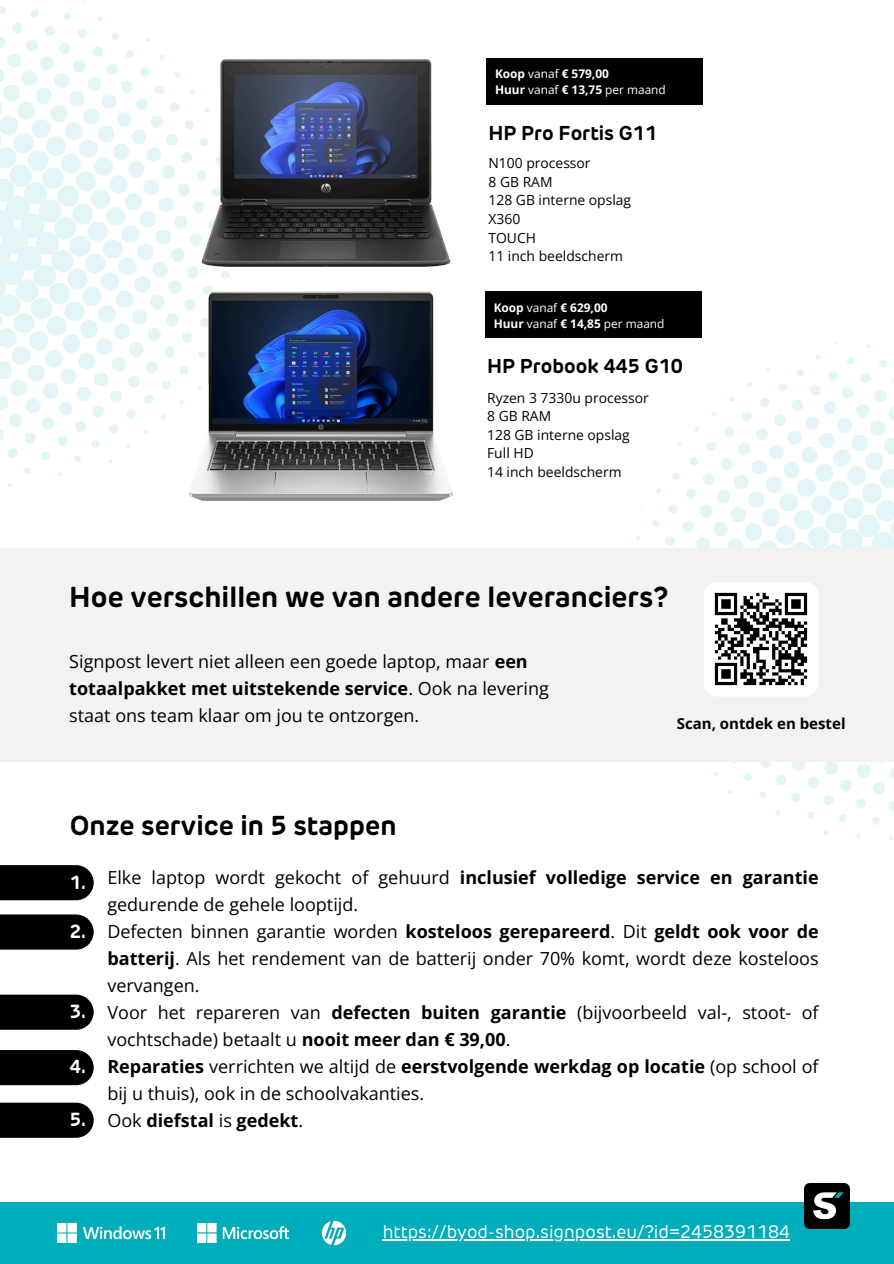
<style>
.page{position:relative;width:894px;height:1264px;background:#fff}
.page>*{position:absolute;margin:0;border:0;box-sizing:border-box;transform-origin:0 0}
.t1{font:700 28.5px "Rubrik Edge New";color:#000}
.t2{font:700 27px "Rubrik Edge New";color:#000}
.t3{font:700 19.8px "Rubrik Edge New";color:#000}
.t4{font:700 18.75px "Rubrik Edge New";color:#fff}
.t5{font:18px/27px "Open Sans";color:#000}
.t6{font:18px "Rubrik Edge New";color:#fff}
.t7{font:700 15px "Open Sans";color:#000}
.t8{font:13.95px/18.5px "Open Sans";color:#000}
.t9{font:11.85px "Open Sans";color:#fff}
.t10{font:700 11.85px "Open Sans";color:#fff}
.s1{font-weight:400}
.s2{font-weight:700}
</style>
<div class="page">
<img style="left:0;top:0;width:357px;height:501px">
<img style="left:635px;top:291px;width:258px;height:549px">
<img style="left:181px;top:291px;width:272px;height:209px">
<div style="left:0;top:1201px;width:893px;height:62px;background:#00adba"></div>
<img style="left:804px;top:1183px;width:45px;height:45px">
<img style="left:57px;top:1223px;width:107px;height:19px">
<img style="left:197px;top:1223px;width:91px;height:19px">
<img style="left:321px;top:1220px;width:25px;height:26px">
<div style="left:0;top:865px;width:94px;height:35px;background:#000"></div>
<div style="left:0;top:914px;width:94px;height:35px;background:#000"></div>
<div style="left:0;top:994px;width:94px;height:35px;background:#000"></div>
<div style="left:0;top:1050px;width:94px;height:35px;background:#000"></div>
<div style="left:0;top:1102px;width:94px;height:35px;background:#000"></div>
<div style="left:486px;top:58px;width:216px;height:46px;background:#000"></div>
<div style="left:485px;top:291px;width:216px;height:47px;background:#000"></div>
<div style="left:0;top:548px;width:893px;height:214px;background:#f2f2f2"></div>
<div style="left:704px;top:582px;width:114px;height:114px;background:#fff"></div>
<img style="left:188px;top:60px;width:263px;height:207px">
<img style="left:708px;top:587px;width:105px;height:104px">
<hr style="left:382px;top:1239px;width:407px;height:1px;background:#fff">
<h2 class="t10" style="left:495px;top:65px;width:115px">Koop <span class="s1">vanaf</span> € 579,00</h2>
<h2 class="t9" style="left:495px;top:81px;width:172px"><span class="s2">Huur</span> vanaf <span class="s2">€ 13,75</span> per maand</h2>
<p class="t3" style="left:488px;top:120px;width:170px">HP Pro Fortis G11</p>
<p class="t8" style="left:488px;top:154px;width:144px">N100 processor<br>8 GB RAM<br>128 GB interne opslag<br>X360<br>TOUCH</p>
<p class="t8" style="left:488px;top:246px;width:136px">11 inch beeldscherm</p>
<h2 class="t10" style="left:493px;top:299px;width:115px">Koop <span class="s1">vanaf</span> € 629,00</h2>
<h2 class="t9" style="left:493px;top:315px;width:172px"><span class="s2">Huur</span> vanaf <span class="s2">€ 14,85</span> per maand</h2>
<p class="t3" style="left:487px;top:353px;width:197px">HP Probook 445 G10</p>
<h2 class="t8" style="left:487px;top:388px;width:163px">Ryzen 3 7330u processor<br>8 GB RAM<br>128 GB interne opslag<br>Full HD<br>14 inch beeldscherm</h2>
<h5 class="t1" style="left:69px;top:579px;width:600px">Hoe verschillen we van andere leveranciers?</h5>
<p class="t5" style="left:69px;top:647px;width:481px">Signpost levert niet alleen een goede laptop, maar <span class="s2">een totaalpakket met uitstekende service</span>. Ook na levering staat ons team klaar om jou te ontzorgen.</p>
<p class="t7" style="left:676px;top:713px;width:170px">Scan, ontdek en bestel</p>
<p class="t2" style="left:70px;top:808px;width:328px">Onze service in 5 stappen</p>
<h3 class="t4" style="left:70px;top:870px;width:18px">1.</h3>
<h3 class="t4" style="left:70px;top:919px;width:18px">2.</h3>
<h4 class="t4" style="left:70px;top:999px;width:18px">3.</h4>
<h1 class="t4" style="left:70px;top:1054px;width:18px">4.</h1>
<h2 class="t4" style="left:70px;top:1107px;width:18px">5.</h2>
<h1 class="t5" style="left:107px;top:863px;width:712px">Elke laptop wordt gekocht of gehuurd <span class="s2">inclusief volledige service en garantie </span>gedurende de gehele looptijd.<br>Defecten binnen garantie worden <span class="s2">kosteloos gerepareerd</span>. Dit <span class="s2">geldt ook voor de batterij</span>. Als het rendement van de batterij onder 70% komt, wordt deze kosteloos vervangen.<br>Voor het repareren van <span class="s2">defecten buiten garantie</span> (bijvoorbeeld val-, stoot- of vochtschade) betaalt u <span class="s2">nooit meer dan € 39,00</span>.<br><span class="s2">Reparaties</span> verrichten we altijd de <span class="s2">eerstvolgende werkdag op locatie</span> (op school of bij u thuis), ook in de schoolvakanties.<br>Ook <span class="s2">diefstal</span> is <span class="s2">gedekt</span>.</h1>
<h5 class="t6" style="left:382px;top:1220px;width:408px">https://byod-shop.signpost.eu/?id=2458391184</h5>
</div>
